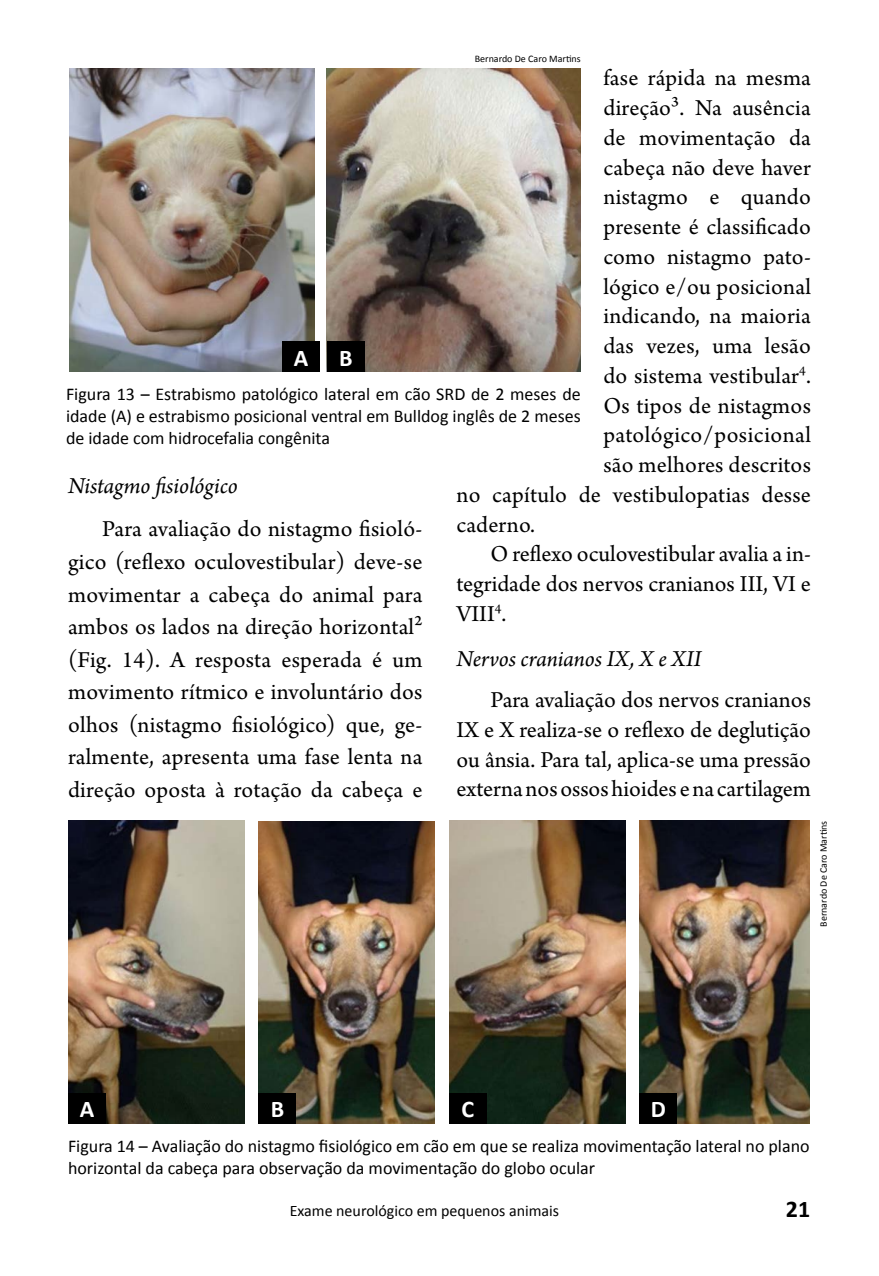
<style>
.page{position:relative;width:879px;height:1276px;background:#fff}
.page>*{position:absolute;margin:0;border:0;box-sizing:border-box;transform-origin:0 0}
.t1{font:24px/32.4px "Arno Pro";letter-spacing:.005em;color:#000;text-align:justify}
.t2{font:italic 24px "Arno Pro";letter-spacing:-.005em;color:#000}
.t3{font:700 24px "Calibri";color:#fff}
.t4{font:700 24px "Calibri";color:#000}
.t5{font:18px/22px "Calibri";color:#000;text-align:justify}
.t6{font:16px "Calibri";color:#000}
.t7{font:10px "Calibri";color:#000}
</style>
<div class="page">
<img style="left:68px;top:820px;width:176px;height:303px">
<img style="left:258px;top:821px;width:176px;height:302px">
<img style="left:449px;top:820px;width:176px;height:303px">
<img style="left:639px;top:820px;width:170px;height:303px">
<img style="left:69px;top:69px;width:245px;height:303px">
<img style="left:327px;top:69px;width:254px;height:303px">
<div style="left:258px;top:1093px;width:38px;height:30px;background:#000"></div>
<div style="left:327px;top:342px;width:38px;height:30px;background:#000"></div>
<div style="left:449px;top:1093px;width:38px;height:30px;background:#000"></div>
<div style="left:639px;top:1093px;width:38px;height:30px;background:#000"></div>
<div style="left:68px;top:1093px;width:38px;height:30px;background:#000"></div>
<div style="left:282px;top:342px;width:38px;height:30px;background:#000"></div>
<p class="t7" style="left:475px;top:53px;width:108px">Bernardo De Caro Martins</p>
<p class="t1" style="left:603px;top:63px;width:209px">fase rápida na mesma</p>
<p class="t1" style="left:603px;top:93px;width:209px">direção³. Na ausência</p>
<p class="t1" style="left:603px;top:123px;width:209px">de movimentação da</p>
<p class="t1" style="left:603px;top:152px;width:209px">cabeça não deve haver</p>
<p class="t1" style="left:603px;top:182px;width:209px">nistagmo e quando</p>
<p class="t1" style="left:603px;top:212px;width:209px">presente é classificado</p>
<p class="t1" style="left:603px;top:242px;width:209px">como nistagmo pato-</p>
<p class="t1" style="left:603px;top:271px;width:209px">lógico e/ou posicional</p>
<p class="t1" style="left:603px;top:301px;width:209px">indicando, na maioria</p>
<p class="t1" style="left:603px;top:331px;width:209px">das vezes, uma lesão</p>
<p class="t1" style="left:603px;top:361px;width:209px">do sistema vestibular<sup>4</sup>.</p>
<p class="t1" style="left:603px;top:390px;width:209px">Os tipos de nistagmos</p>
<p class="t1" style="left:603px;top:420px;width:209px">patológico/posicional</p>
<p class="t1" style="left:603px;top:450px;width:209px">são melhores descritos</p>
<p class="t1" style="left:456px;top:480px;width:356px">no capítulo de vestibulopatias desse</p>
<p class="t1" style="left:456px;top:509px;width:80px">caderno.</p>
<p class="t1" style="left:490px;top:539px;width:322px">O reflexo oculovestibular avalia a in-</p>
<p class="t1" style="left:456px;top:569px;width:356px">tegridade dos nervos cranianos III, VI e</p>
<p class="t1" style="left:456px;top:598px;width:51px">VIII<sup>4</sup>.</p>
<p class="t2" style="left:456px;top:645px;width:246px">Nervos cranianos IX, X e XII</p>
<p class="t1" style="left:456px;top:686px;width:356px;line-height:29.8px;text-indent:34px">Para avaliação dos nervos cranianos IX e X realiza-se o reflexo de deglutição ou ânsia. Para tal, aplica-se uma pressão externa nos ossos hioides e na cartilagem</p>
<p class="t3" style="left:294px;top:342px;width:16px">A</p>
<p class="t3" style="left:339px;top:342px;width:15px">B</p>
<p class="t5" style="left:66px;top:383px;width:516px">Figura 13 – Estrabismo patológico lateral em cão SRD de 2 meses de idade (A) e estrabismo posicional ventral em Bulldog inglês de 2 meses de idade com hidrocefalia congênita</p>
<p class="t2" style="left:68px;top:471px;width:171px">Nistagmo fisiológico</p>
<p class="t1" style="left:68px;top:514px;width:356px;text-indent:34px">Para avaliação do nistagmo fisioló&shy;gico (reflexo oculovestibular) deve-se movimentar a cabeça do animal para ambos os lados na direção horizontal² (Fig. 14). A resposta esperada é um movimento rítmico e involuntário dos olhos (nistagmo fisiológico) que, ge&shy;ralmente, apresenta uma fase lenta na direção oposta à rotação da cabeça e</p>
<p class="t7" style="left:817px;top:926px;width:108px;rotate:-90deg">Bernardo De Caro Martins</p>
<p class="t3" style="left:80px;top:1094px;width:16px">A</p>
<p class="t3" style="left:461px;top:1094px;width:14px">C</p>
<p class="t3" style="left:651px;top:1094px;width:17px">D</p>
<p class="t3" style="left:271px;top:1094px;width:15px">B</p>
<p class="t5" style="left:68px;top:1135px;width:743px">Figura 14 – Avaliação do nistagmo fisiológico em cão em que se realiza movimentação lateral no plano horizontal da cabeça para observação da movimentação do globo ocular</p>
<p class="t6" style="left:290px;top:1201px;width:271px">Exame neurológico em pequenos animais</p>
<p class="t4" style="left:786px;top:1193px;width:26px">21</p>
</div>
